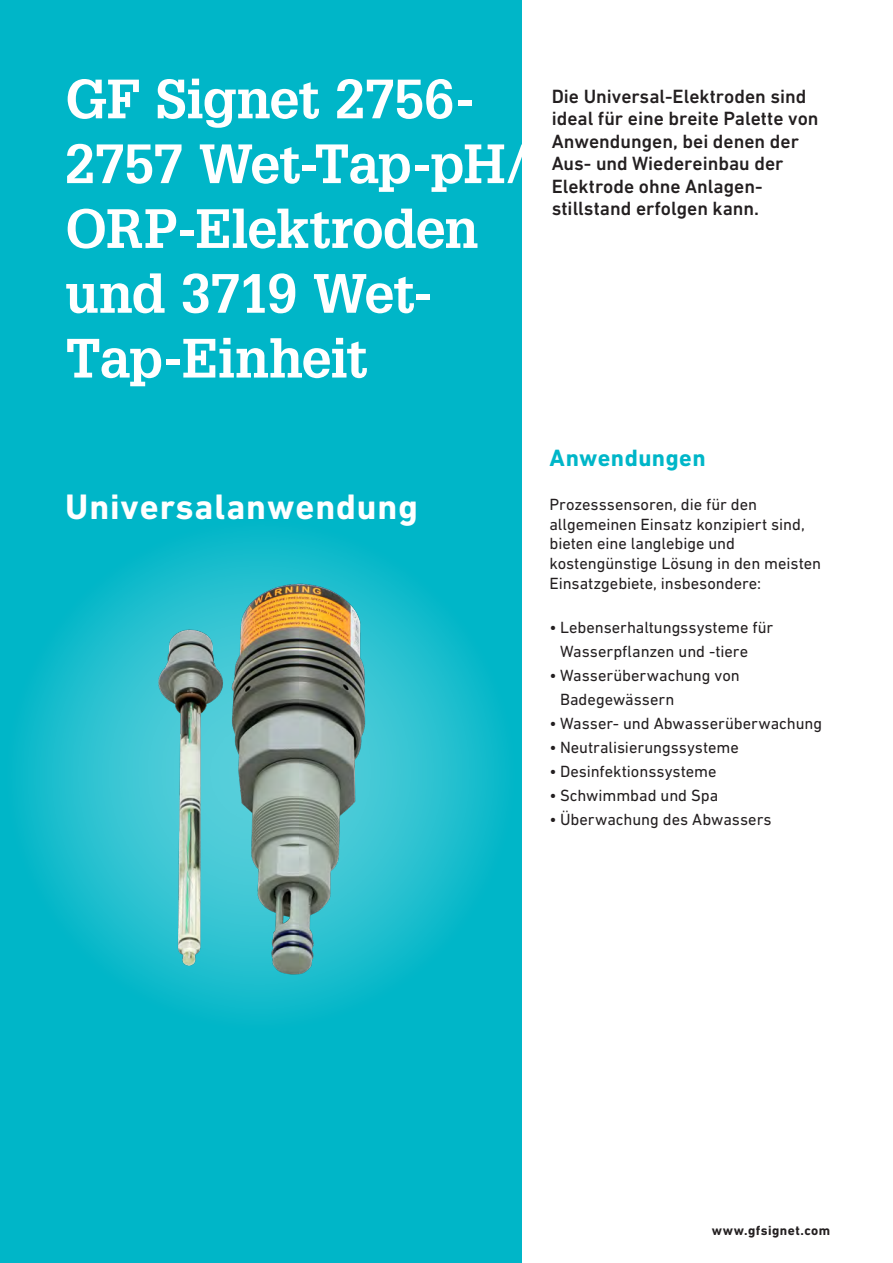
<style>
.page{position:relative;width:893px;height:1263px;background:#fff}
.page>*{position:absolute;margin:0;border:0;box-sizing:border-box;transform-origin:0 0}
.t1{font:700 54px/64.8px "Glypha LT Pro";letter-spacing:-.015em;color:#fff}
.t2{font:700 36px "DIN Next W1 G";letter-spacing:.025em;color:#fff}
.t3{font:700 24px "DIN Next W1 G";letter-spacing:.02em;color:#00b6c8}
.t4{font:500 19.5px/22.5px "DIN Next W1 G";color:#231f20}
.t5{font:16.5px/19.8px "DIN Next W1 G";letter-spacing:-.005em;color:#231f20}
.t6{font:700 13.5px "DIN Next W1 G";letter-spacing:.035em;color:#231f20}
</style>
<div class="page">
<div style="left:0;top:0;width:521px;height:1263px;background:#00b6c8"></div>
<svg style="left:5px;top:519px;width:512px;height:512px"></svg>
<img style="left:115px;top:581px;width:289px;height:401px">
<h1 class="t1" style="left:65px;top:65px;width:464px">GF Signet 2756-<br>2757 Wet-Tap-pH/<br>ORP-Elektroden und 3719 Wet-<br>Tap-Einheit</h1>
<p class="t4" style="left:552px;top:85px;width:268px">Die Universal-Elektroden sind ideal für eine breite Palette von<br>Anwendungen, bei denen der<br>Aus- und Wiedereinbau der<br>Elektrode ohne Anlagen&shy;stillstand erfolgen kann.</p>
<h2 class="t2" style="left:65px;top:486px;width:354px">Universalanwendung</h2>
<h3 class="t3" style="left:549px;top:444px;width:158px">Anwendungen</h3>
<p class="t5" style="left:549px;top:494px;width:273px">Prozesssensoren, die für den allgemeinen Einsatz konzipiert sind, bieten eine langlebige und kostengünstige Lösung in den meisten Einsatzgebiete, insbesondere:</p>
<p class="t5" style="left:560px;top:615px;width:215px;line-height:24px;text-indent:-10px">• Lebenserhaltungssysteme für<br>Wasserpflanzen und -tiere</p>
<p class="t5" style="left:560px;top:663px;width:181px;line-height:24px;text-indent:-10px">• Wasserüberwachung von<br>Badegewässern</p>
<p class="t5" style="left:549px;top:713px;width:274px">• Wasser- und Abwasserüberwachung</p>
<p class="t5" style="left:549px;top:737px;width:191px">• Neutralisierungssysteme</p>
<p class="t5" style="left:549px;top:761px;width:169px">• Desinfektionssysteme</p>
<p class="t5" style="left:549px;top:785px;width:170px">• Schwimmbad und Spa</p>
<p class="t5" style="left:549px;top:809px;width:224px">• Überwachung des Abwassers</p>
<p class="t6" style="left:712px;top:1222px;width:120px">www.gfsignet.com</p>
</div>
